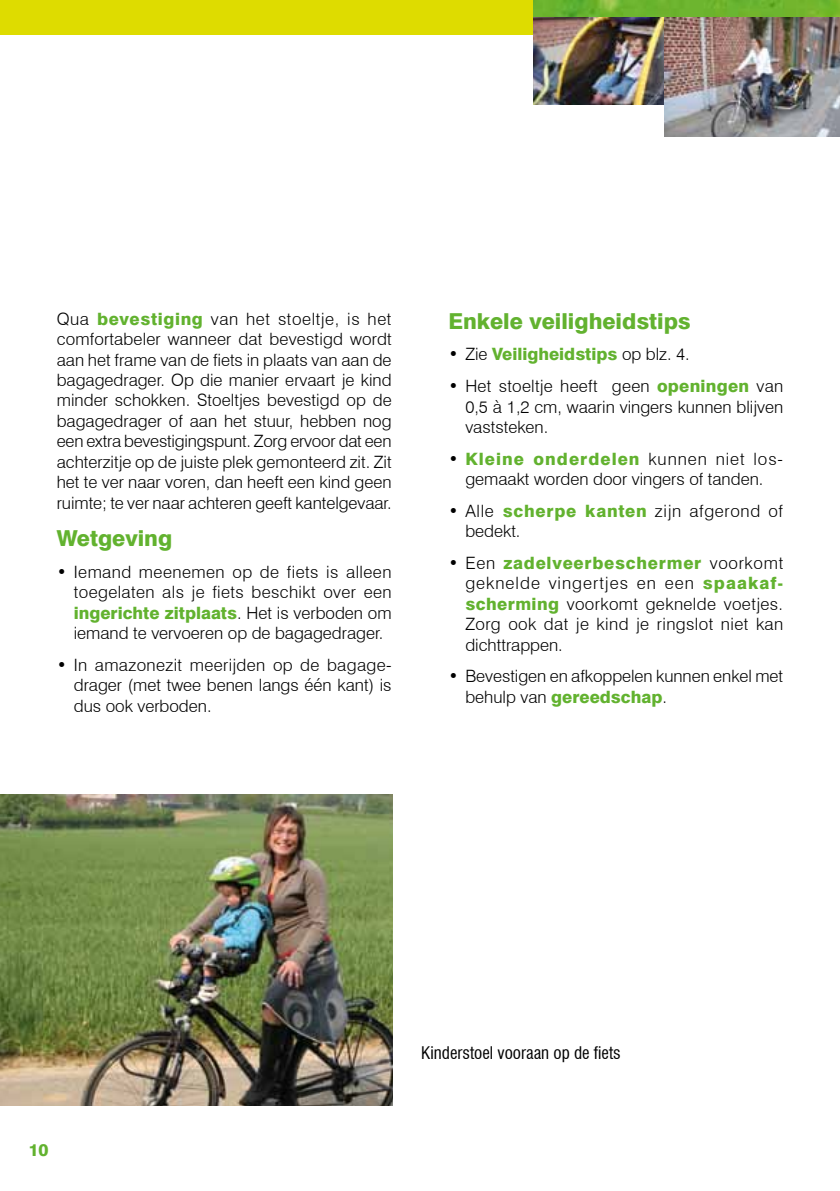
<style>
.page{position:relative;width:840px;height:1191px;background:#fff}
.page>*{position:absolute;margin:0;border:0;box-sizing:border-box;transform-origin:0 0}
.t1{font:800 22px "Swiss 721 BT";color:#62b22f}
.t2{font:300 17px/20.4px "Swiss 721 BT";color:#000;text-align:justify}
.t3{font:300 17px/20.4px "Swiss 721 BT";letter-spacing:.04em;color:#000}
.t4{font:800 17px "Swiss 721 BT";color:#62b22f}
.t5{font:condensed 17px "Swiss 721 BT";color:#000}
.s1{font-weight:800;color:#62b22f}
.s2{font-weight:300;color:#000}
</style>
<div class="page">
<img style="left:533px;top:34px;width:130px;height:70px">
<img style="left:663px;top:34px;width:176px;height:102px">
<svg style="left:0;top:0;width:839px;height:34px;background:#b8bf19"></svg>
<img style="left:0;top:794px;width:392px;height:311px">
<p class="t2" style="left:57px;top:308px;width:336px">Qua <span class="s1">bevestiging</span> van het stoeltje, is het comfortabeler wanneer dat bevestigd wordt aan het frame van de fiets in plaats van aan de bagagedrager. Op die manier ervaart je kind minder schokken. Stoeltjes bevestigd op de bagagedrager of aan het stuur, hebben nog een extra bevestigingspunt. Zorg ervoor dat een achterzitje op de juiste plek gemonteerd zit. Zit het te ver naar voren, dan heeft een kind geen ruimte; te ver naar achteren geeft kantelgevaar.</p>
<p class="t1" style="left:57px;top:525px;width:117px">Wetgeving</p>
<p class="t2" style="left:74px;top:561px;width:319px;text-indent:-17px">• Iemand meenemen op de fiets is alleen toegelaten als je fiets beschikt over een <span class="s1">ingerichte zitplaats</span>. Het is verboden om iemand te vervoeren op de bagagedrager.</p>
<p class="t2" style="left:74px;top:654px;width:319px;text-indent:-17px">• In amazonezit meerijden op de bagage&shy;drager (met twee benen langs één kant) is dus ook verboden.</p>
<p class="t1" style="left:448px;top:307px;width:244px">Enkele veiligheidstips</p>
<p class="t4" style="left:448px;top:344px;width:243px"><span class="s2">• Zie</span> Veiligheidstips <span class="s2">op blz. 4.</span></p>
<p class="t2" style="left:465px;top:376px;width:319px;text-indent:-17px">• Het stoeltje heeft geen <span class="s1">openingen</span> van 0,5 à 1,2 cm, waarin vingers kunnen blijven vaststeken.</p>
<p class="t2" style="left:448px;top:448px;width:336px;text-align:center">• <span class="s1">Kleine onderdelen</span> kunnen niet los&shy;gemaakt worden door vingers of tanden.</p>
<p class="t3" style="left:465px;top:500px;width:319px;text-indent:-17px">• Alle <span class="s1">scherpe kanten</span> zijn afgerond of bedekt.</p>
<p class="t2" style="left:465px;top:552px;width:319px;text-indent:-17px">• Een <span class="s1">zadelveerbeschermer</span> voorkomt geknelde vingertjes en een <span class="s1">spaakaf&shy;scherming</span> voorkomt geknelde voetjes.<br>Zorg ook dat je kind je ringslot niet kan dichttrappen.</p>
<p class="t2" style="left:465px;top:666px;width:319px;text-indent:-17px">• Bevestigen en afkoppelen kunnen enkel met behulp van <span class="s1">gereedschap</span>.</p>
<p class="t4" style="left:28px;top:1140px;width:22px">10</p>
<p class="t5" style="left:421px;top:1042px;width:201px">Kinderstoel vooraan op de fiets</p>
</div>
